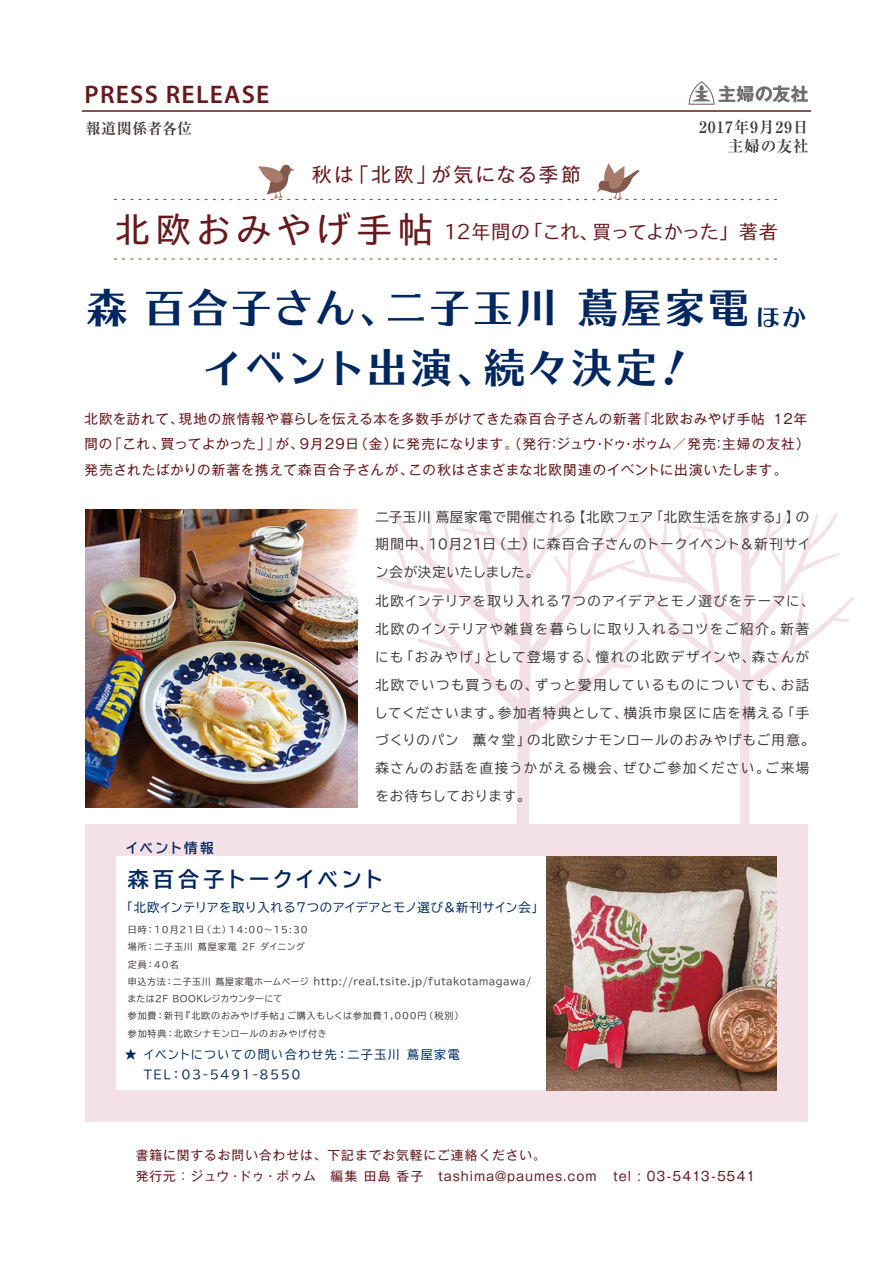
<style>
.page{position:relative;width:893px;height:1263px;background:#fff}
.page>*{position:absolute;margin:0;border:0;box-sizing:border-box;transform-origin:0 0}
.t1{font:40.5px/59.1px "UD Typos 515 Std";letter-spacing:.075em;color:#002760;text-align:center}
.t2{font:600 25.5px "Myriad Pro";letter-spacing:.05em;color:#671a1e}
.t3{font:700 21px "TBUD Go Std";letter-spacing:.11em;color:#002760}
.t4{font:19.5px "TB Go Std L C8";letter-spacing:-.07em;color:#671a1e}
.t5{font:19.5px "Gothic MB101 Pr 6 N";letter-spacing:.125em;color:#671a1e}
.t6{font:700 15.75px/18.5px "Ryumin Pr 6";letter-spacing:.05em;color:#3d3a39;text-align:right}
.t7{font:700 15px "Ryumin Pr 6";letter-spacing:.02em;color:#3e3a39}
.t8{font:13.5px/27.8px "TBUD Go Std";letter-spacing:.075em;color:#3e3a39}
.t9{font:13.5px/25.5px "Gothic MB101 Pr 6 N";letter-spacing:.055em;color:#671a1e}
.t10{font:13.5px/27.8px "TBUD Go Std";letter-spacing:.035em;color:#3e3a39}
.t11{font:700 13.5px "TBUD Go Std";letter-spacing:.11em;color:#002760}
.t12{font:12.75px/21px "Gothic MB101 Pr 6";letter-spacing:.075em;color:#671a1e}
.t13{font:12.3px "TBUD Go Std";letter-spacing:.015em;color:#002760}
.t14{font:12px/19.5px "TBUD Go Std";letter-spacing:.125em;color:#002760}
.t15{font:9.9px "TBUD Go Std";letter-spacing:.05em;color:#3e3a39}
.t16{font:9px/17.2px "TBUD Go Std";letter-spacing:.08em;color:#3e3a39}
.t17{font:9px/17.2px "TBUD Go Std";letter-spacing:.1em;color:#3e3a39}
.s1{font-family:"TB Go Std R C8";font-size:36px}
.s2{font-size:24.3px}
.s3{font-size:9px}
</style>
<div class="page">
<svg style="left:376px;top:513px;width:478px;height:311px"></svg>
<hr style="left:82px;top:110px;width:729px;height:2px;background:#671a1e">
<svg style="left:689px;top:81px;width:119px;height:24px"></svg>
<div style="left:85px;top:824px;width:723px;height:298px;background:#f3e1e7"></div>
<div style="left:117px;top:856px;width:659px;height:234px;background:#fff"></div>
<img style="left:546px;top:856px;width:230px;height:234px">
<img style="left:85px;top:510px;width:272px;height:297px">
<svg style="left:114px;top:163px;width:663px;height:37px"></svg>
<svg style="left:114px;top:258px;width:663px;height:2px"></svg>
<h2 class="t2" style="left:85px;top:78px;width:186px">PRESS RELEASE</h2>
<p class="t7" style="left:86px;top:116px;width:108px">報道関係者各位</p>
<h3 class="t5" style="left:312px;top:158px;width:270px">秋は「北欧」が気になる季節</h3>
<p class="t6" style="left:699px;top:117px;width:111px">2017年9月29日主婦の友社</p>
<h3 class="t4" style="left:115px;top:216px;width:665px"><span class="s1">北欧おみやげ手帖</span> 12年間の「これ、買ってよかった」 著者</h3>
<h1 class="t1" style="left:87px;top:276px;width:721px">森百合子さん、二子玉川 蔦屋家電<span class="s2">ほか</span>イベント出演、続々決定！</h1>
<p class="t9" style="left:85px;top:405px;width:727px">北欧を訪れて、現地の旅情報や暮らしを伝える本を多数手がけてきた森百合子さんの新著『北欧おみやげ手帖 12年間の「これ、買ってよかった」』が、9月29日（金）に発売になります。（発行：ジュウ・ドゥ・ポゥム／発売：主婦の友社）発売されたばかりの新著を携えて森百合子さんが、この秋はさまざまな北欧関連のイベントに出演いたします。</p>
<p class="t10" style="left:375px;top:503px;width:437px">二子玉川蔦屋家電で開催される【北欧フェア「北欧生活を旅する」】の期間中、10月21日（土）に森百合子さんのトークイベント＆新刊サイン会が決定いたしました。</p>
<p class="t8" style="left:374px;top:587px;width:442px">北欧インテリアを取り入れる7つのアイデアとモノ選びをテーマに、北欧のインテリアや雑貨を暮らしに取り入れるコツをご紹介。新著にも「おみやげ」として登場する、憧れの北欧デザインや、森さんが北欧でいつも買うもの、ずっと愛用しているものについても、お話してくださいます。参加者特典として、横浜市泉区に店を構える「手づくりのパン 薫々堂」の北欧シナモンロールのおみやげもご用意。森さんのお話を直接うかがえる機会、ぜひご参加ください。ご来場をお待ちしております。</p>
<p class="t11" style="left:125px;top:837px;width:90px">イベント情報</p>
<h3 class="t3" style="left:128px;top:862px;width:258px">森百合子トークイベント</h3>
<p class="t13" style="left:121px;top:897px;width:425px">「北欧インテリアを取り入れる7つのアイデアとモノ選び＆新刊サイン会」</p>
<p class="t17" style="left:128px;top:921px;width:181px">日時：10月21日（土）14:00～15:30場所：二子玉川蔦屋家電 2F ダイニング定員：40名</p>
<p class="t15" style="left:128px;top:973px;width:405px"><span class="s3">申込方法：二子玉川 蔦屋家電ホームページ</span> http://real.tsite.jp/futakotamagawa/</p>
<p class="t16" style="left:128px;top:990px;width:337px">または2F BOOKレジカウンターにて<br>参加費：新刊『北欧のおみやげ手帖』ご購入もしくは参加費1,000円（税別）参加特典：北欧シナモンロールのおみやげ付き</p>
<p class="t14" style="left:144px;top:1045px;width:317px;text-indent:-19px">★ イベントについての問い合わせ先：二子玉川 蔦屋家電<br>TEL：03-5491-8550</p>
<p class="t12" style="left:136px;top:1144px;width:462px">書籍に関するお問い合わせは、下記までお気軽にご連絡ください。<br>発行元：ジュウ・ドゥ・ポゥム　編集 田島 香子　tashima@paumes.com</p>
<p class="t12" style="left:613px;top:1165px;width:143px">tel : 03-5413-5541</p>
</div>
